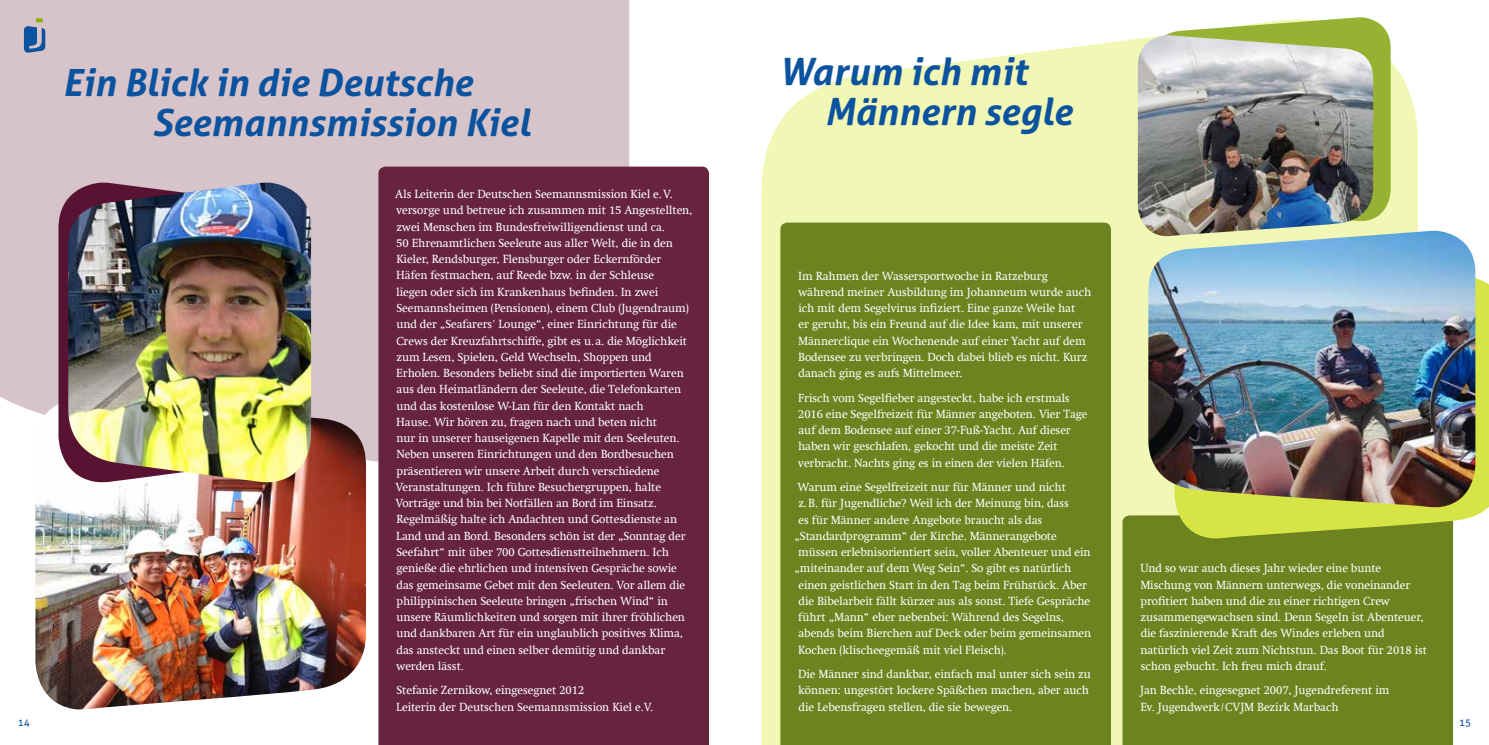
<style>
.page{position:relative;width:1489px;height:745px;background:#fff}
.page>*{position:absolute;margin:0;border:0;box-sizing:border-box;transform-origin:0 0}
.t1{font:italic 700 37.5px/40px "Aller";color:#0b529f}
.t2{font:11.88px/16.2px "Swift Com";letter-spacing:-.01em;color:#fff}
.t3{font:10px "Aller";color:#0b529f}
</style>
<div class="page">
<div style="left:0;top:0;width:629px;height:462px;background:#d6c4ca"></div>
<svg style="left:761px;top:39px;width:656px;height:705px;fill:#f1f7b4"></svg>
<svg style="left:24px;top:18px;width:21px;height:35px"></svg>
<img style="left:35px;top:398px;width:332px;height:311px">
<div style="left:378px;top:166px;width:331px;height:578px;background:#66243f"></div>
<div style="left:780px;top:222px;width:330px;height:522px;background:#6c8320"></div>
<div style="left:1122px;top:515px;width:330px;height:229px;background:#6c8320"></div>
<svg style="left:1174px;top:267px;width:314px;height:271px;fill:#d6e446"></svg>
<img style="left:1146px;top:230px;width:329px;height:277px">
<svg style="left:58px;top:182px;width:9px;height:300px;fill:#591332"></svg>
<img style="left:67px;top:182px;width:244px;height:300px">
<svg style="left:1166px;top:17px;width:224px;height:204px;fill:#97b233"></svg>
<img style="left:1137px;top:35px;width:236px;height:201px">
<h1 class="t1" style="left:152px;top:62px;width:379px;text-indent:-90px">Ein Blick in die Deutsche<br>Seemannsmission Kiel</h1>
<h1 class="t1" style="left:824px;top:51px;width:249px;text-indent:-45px">Warum ich mit<br>Männern segle</h1>
<p class="t2" style="left:395px;top:186px;width:298px">Als Leiterin der Deutschen Seemannsmission Kiel e.V. versorge und betreue ich zusammen mit 15 Angestellten, zwei Menschen im Bundesfreiwilligendienst und ca.<br>50 Ehrenamtlichen Seeleute aus aller Welt, die in den Kieler, Rendsburger, Flensburger oder Eckernförder Häfen festmachen, auf Reede bzw. in der Schleuse<br>liegen oder sich im Krankenhaus befinden. In zwei Seemannsheimen (Pensionen), einem Club (Jugendraum) und der „Seafarers' Lounge“, einer Einrichtung für die Crews der Kreuzfahrtschiffe, gibt es u.a. die Möglichkeit zum Lesen, Spielen, Geld Wechseln, Shoppen und Erholen. Besonders beliebt sind die importierten Waren aus den Heimatländern der Seeleute, die Telefonkarten und das kostenlose W-Lan für den Kontakt nach<br>Hause. Wir hören zu, fragen nach und beten nicht<br>nur in unserer hauseigenen Kapelle mit den Seeleuten.<br>Neben unseren Einrichtungen und den Bordbesuchen präsentieren wir unsere Arbeit durch verschiedene Veranstaltungen. Ich führe Besuchergruppen, halte Vorträge und bin bei Notfällen an Bord im Einsatz.<br>Regelmäßig halte ich Andachten und Gottesdienste an Land und an Bord. Besonders schön ist der „Sonntag der Seefahrt“ mit über 700 Gottesdienstteilnehmern. Ich genieße die ehrlichen und intensiven Gespräche sowie das gemeinsame Gebet mit den Seeleuten. Vor allem die philippinischen Seeleute bringen „frischen Wind“ in unsere Räumlichkeiten und sorgen mit ihrer fröhlichen und dankbaren Art für ein unglaublich positives Klima, das ansteckt und einen selber demütig und dankbar werden lässt.</p>
<p class="t2" style="left:396px;top:681px;width:258px">Stefanie Zernikow, eingesegnet 2012<br>Leiterin der Deutschen Seemannsmission Kiel e.V.</p>
<p class="t2" style="left:798px;top:267px;width:295px">Im Rahmen der Wassersportwoche in Ratzeburg während meiner Ausbildung im Johanneum wurde auch ich mit dem Segelvirus infiziert. Eine ganze Weile hat<br>er geruht, bis ein Freund auf die Idee kam, mit unserer Männerclique ein Wochenende auf einer Yacht auf dem Bodensee zu verbringen. Doch dabei blieb es nicht. Kurz danach ging es aufs Mittelmeer.</p>
<p class="t2" style="left:798px;top:389px;width:291px">Frisch vom Segelfieber angesteckt, habe ich erstmals 2016 eine Segelfreizeit für Männer angeboten. Vier Tage auf dem Bodensee auf einer 37-Fuß-Yacht. Auf dieser haben wir geschlafen, gekocht und die meiste Zeit verbracht. Nachts ging es in einen der vielen Häfen.</p>
<p class="t2" style="left:797px;top:478px;width:270px">Warum eine Segelfreizeit nur für Männer und nicht</p>
<p class="t2" style="left:798px;top:494px;width:272px">z.B. für Jugendliche? Weil ich der Meinung bin, dass</p>
<p class="t2" style="left:798px;top:511px;width:245px">es für Männer andere Angebote braucht als das</p>
<p class="t2" style="left:794px;top:527px;width:264px">„Standardprogramm“ der Kirche. Männerangebote</p>
<p class="t2" style="left:798px;top:543px;width:294px">müssen erlebnisorientiert sein, voller Abenteuer und ein</p>
<p class="t2" style="left:794px;top:559px;width:278px">„miteinander auf dem Weg Sein“. So gibt es natürlich</p>
<p class="t2" style="left:798px;top:576px;width:290px">einen geistlichen Start in den Tag beim Frühstück. Aber</p>
<p class="t2" style="left:798px;top:592px;width:293px">die Bibelarbeit fällt kürzer aus als sonst. Tiefe Gespräche</p>
<p class="t2" style="left:798px;top:608px;width:267px">führt „Mann“ eher nebenbei: Während des Segelns,</p>
<p class="t2" style="left:798px;top:624px;width:294px">abends beim Bierchen auf Deck oder beim gemeinsamen</p>
<p class="t2" style="left:798px;top:641px;width:210px">Kochen (klischeegemäß mit viel Fleisch).</p>
<p class="t2" style="left:798px;top:665px;width:294px">Die Männer sind dankbar, einfach mal unter sich sein zu können: ungestört lockere Späßchen machen, aber auch die Lebensfragen stellen, die sie bewegen.</p>
<p class="t2" style="left:1140px;top:560px;width:288px">Und so war auch dieses Jahr wieder eine bunte Mischung von Männern unterwegs, die voneinander profitiert haben und die zu einer richtigen Crew zusammengewachsen sind. Denn Segeln ist Abenteuer, die faszinierende Kraft des Windes erleben und natürlich viel Zeit zum Nichtstun. Das Boot für 2018 ist schon gebucht. Ich freu mich drauf.</p>
<p class="t2" style="left:1140px;top:681px;width:251px">Jan Bechle, eingesegnet 2007, Jugendreferent im<br>Ev. Jugendwerk/CVJM Bezirk Marbach</p>
<p class="t3" style="left:18px;top:715px;width:13px">14</p>
<p class="t3" style="left:1458px;top:715px;width:14px">15</p>
</div>
